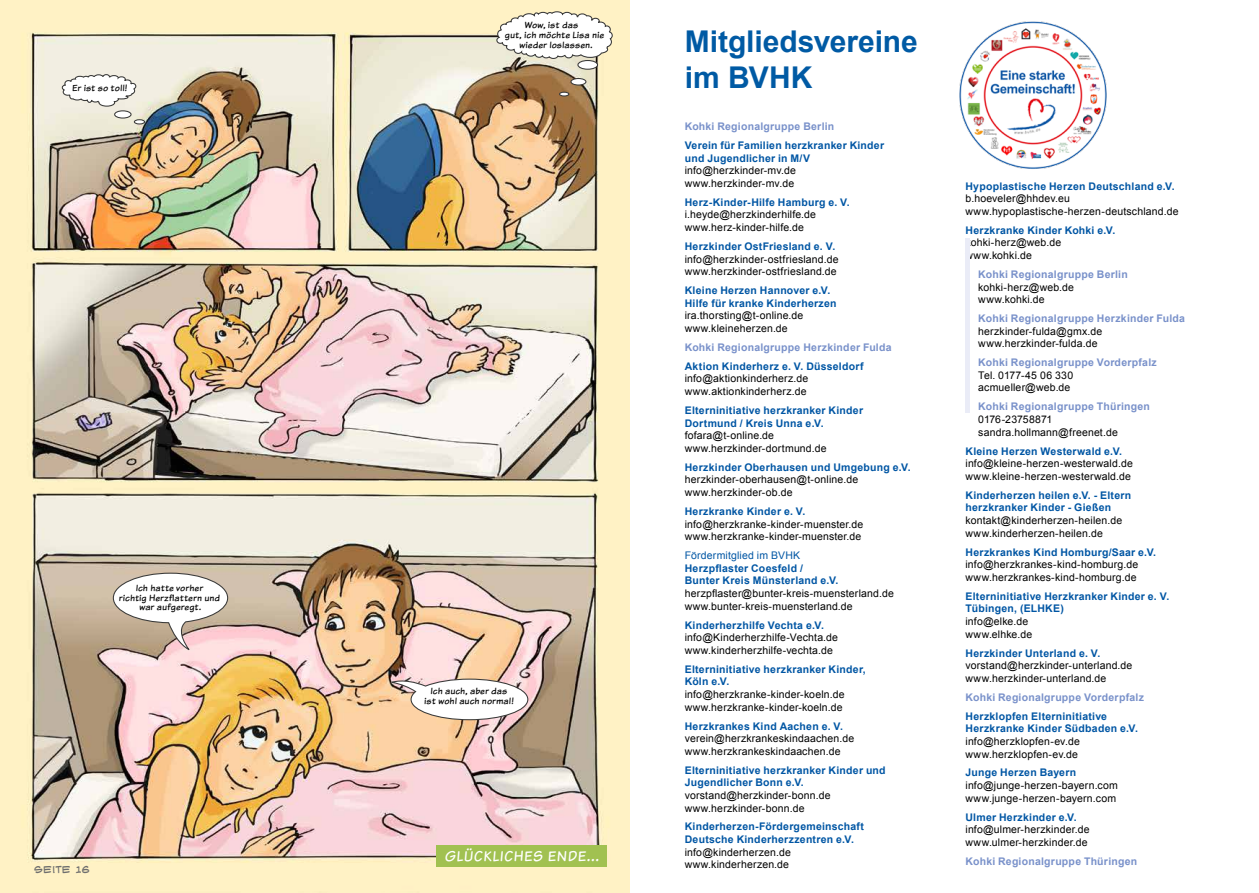
<style>
.page{position:relative;width:1259px;height:893px;background:#fff}
.page>*{position:absolute;margin:0;border:0;box-sizing:border-box;transform-origin:0 0}
.t1{font:700 30px/36px "Arial";color:#005aa4}
.t2{font:15px "Komika Text";letter-spacing:.06em;color:#fff}
.t3{font:10.5px/12.6px "Arial";letter-spacing:.015em;color:#000}
.t4{font:700 10.5px/12.6px "Arial";letter-spacing:.02em;color:#0056a4}
.t5{font:700 10.5px "Arial";letter-spacing:.02em;color:#7991ca}
.t6{font:10.5px "Arial";letter-spacing:.015em;color:#0056a4}
.t7{font:9.6px/9.6px "Komika Text";letter-spacing:.025em;color:#000;text-align:center}
.t8{font:9.6px "Web Letterer BB";letter-spacing:.03em;color:#6e6e6e}
</style>
<div class="page">
<img style="left:0;top:0;width:629px;height:893px">
<svg style="left:112px;top:572px;width:117px;height:81px"></svg>
<svg style="left:387px;top:678px;width:142px;height:43px"></svg>
<svg style="left:115px;top:111px;width:16px;height:7px"></svg>
<div style="left:114px;top:110px;width:18px;height:9px;border:1px solid #3a3a39;border-radius:50%"></div>
<hr style="left:134px;top:120px;width:11px;height:4px;background:#fff;border-radius:50%">
<div style="left:134px;top:119px;width:11px;height:5px;border:1px solid #3a3a39;border-radius:50%"></div>
<svg style="left:61px;top:74px;width:76px;height:33px"></svg>
<div style="left:578px;top:61px;width:19px;height:8px;background:#fff;border-radius:50%"></div>
<div style="left:577px;top:60px;width:21px;height:10px;border:1px solid #3a3a39;border-radius:50%"></div>
<div style="left:571px;top:79px;width:15px;height:6px;background:#fff;border-radius:50%"></div>
<div style="left:570px;top:78px;width:16px;height:8px;border:1px solid #3a3a39;border-radius:50%"></div>
<hr style="left:559px;top:92px;width:10px;height:4px;background:#fff;border-radius:50%">
<div style="left:559px;top:92px;width:10px;height:5px;border:1px solid #3a3a39;border-radius:50%"></div>
<svg style="left:496px;top:11px;width:117px;height:49px"></svg>
<div style="left:436px;top:846px;width:171px;height:21px;background:#a1c151"></div>
<img style="left:959px;top:21px;width:148px;height:148px">
<hr style="left:965px;top:238px;width:4px;height:174px;background:#eaecf7">
<p class="t7" style="left:72px;top:83px;width:56px">Er ist so toll!</p>
<p class="t7" style="left:119px;top:583px;width:102px">Ich hatte vorher<br>richtig Herzflattern und war aufgeregt.</p>
<p class="t8" style="left:34px;top:865px;width:57px">Seite 16</p>
<p class="t7" style="left:525px;top:20px;width:55px">Wow, ist das</p>
<p class="t7" style="left:505px;top:30px;width:101px">gut, ich möchte Lisa nie</p>
<p class="t7" style="left:519px;top:40px;width:74px">wieder loslassen.</p>
<p class="t7" style="left:424px;top:686px;width:91px">Ich auch, aber das ist wohl auch normal!</p>
<h2 class="t2" style="left:445px;top:847px;width:155px">GLÜCKLICHES ENDE...</h2>
<h1 class="t1" style="left:685px;top:24px;width:235px">Mitgliedsvereine im BVHK</h1>
<p class="t5" style="left:685px;top:119px;width:151px">Kohki Regionalgruppe Berlin</p>
<p class="t4" style="left:685px;top:139px;width:201px">Verein für Familien herzkranker Kinder und Jugendlicher in M/V</p>
<p class="t3" style="left:685px;top:164px;width:113px">info@herzkinder-mv.de www.herzkinder-mv.de</p>
<p class="t4" style="left:685px;top:196px;width:166px">Herz-Kinder-Hilfe Hamburg e. V.</p>
<p class="t3" style="left:685px;top:208px;width:133px">i.heyde@herzkinderhilfe.de www.herz-kinder-hilfe.de</p>
<p class="t4" style="left:685px;top:240px;width:152px">Herzkinder OstFriesland e. V.</p>
<p class="t3" style="left:685px;top:253px;width:155px">info@herzkinder-ostfriesland.de www.herzkinder-ostfriesland.de</p>
<p class="t4" style="left:685px;top:284px;width:153px">Kleine Herzen Hannover e.V.<br>Hilfe für kranke Kinderherzen</p>
<p class="t3" style="left:685px;top:309px;width:120px">ira.thorsting@t-online.de www.kleineherzen.de</p>
<p class="t5" style="left:685px;top:340px;width:208px">Kohki Regionalgruppe Herzkinder Fulda</p>
<p class="t4" style="left:685px;top:360px;width:180px">Aktion Kinderherz e. V. Düsseldorf</p>
<p class="t3" style="left:685px;top:373px;width:125px">info@aktionkinderherz.de www.aktionkinderherz.de</p>
<p class="t4" style="left:685px;top:404px;width:180px">Elterninitiative herzkranker Kinder<br>Dortmund / Kreis Unna e.V.</p>
<p class="t3" style="left:685px;top:429px;width:143px">fofara@t-online.de www.herzkinder-dortmund.de</p>
<p class="t4" style="left:685px;top:461px;width:227px">Herzkinder Oberhausen und Umgebung e.V.</p>
<p class="t3" style="left:685px;top:474px;width:175px">herzkinder-oberhausen@t-online.de www.herzkinder-ob.de</p>
<p class="t4" style="left:685px;top:505px;width:122px">Herzkranke Kinder e. V.</p>
<p class="t3" style="left:685px;top:518px;width:180px">info@herzkranke-kinder-muenster.de www.herzkranke-kinder-muenster.de</p>
<p class="t6" style="left:685px;top:549px;width:117px">Fördermitglied im BVHK</p>
<p class="t4" style="left:685px;top:562px;width:155px">Herzpflaster Coesfeld /<br>Bunter Kreis Münsterland e.V.</p>
<p class="t3" style="left:685px;top:587px;width:211px">herzpflaster@bunter-kreis-muensterland.de www.bunter-kreis-muensterland.de</p>
<p class="t4" style="left:685px;top:619px;width:141px">Kinderherzhilfe Vechta e.V.</p>
<p class="t3" style="left:685px;top:631px;width:155px">info@Kinderherzhilfe-Vechta.de www.kinderherzhilfe-vechta.de</p>
<p class="t4" style="left:685px;top:663px;width:182px">Elterninitiative herzkranker Kinder,<br>Köln e.V.</p>
<p class="t3" style="left:685px;top:688px;width:161px">info@herzkranke-kinder-koeln.de www.herzkranke-kinder-koeln.de</p>
<p class="t4" style="left:685px;top:720px;width:160px">Herzkrankes Kind Aachen e. V.</p>
<p class="t3" style="left:685px;top:732px;width:171px">verein@herzkrankeskindaachen.de www.herzkrankeskindaachen.de</p>
<p class="t4" style="left:685px;top:764px;width:202px">Elterninitiative herzkranker Kinder und<br>Jugendlicher Bonn e.V.</p>
<p class="t3" style="left:685px;top:789px;width:147px">vorstand@herzkinder-bonn.de www.herzkinder-bonn.de</p>
<p class="t4" style="left:685px;top:821px;width:181px">Kinderherzen-Fördergemeinschaft<br>Deutsche Kinderherzzentren e.V.</p>
<p class="t3" style="left:685px;top:846px;width:108px">info@kinderherzen.de www.kinderherzen.de</p>
<p class="t4" style="left:965px;top:180px;width:211px">Hypoplastische Herzen Deutschland e.V.</p>
<p class="t3" style="left:965px;top:192px;width:215px">b.hoeveler@hhdev.eu www.hypoplastische-herzen-deutschland.de</p>
<p class="t4" style="left:965px;top:224px;width:151px">Herzkranke Kinder Kohki e.V.</p>
<p class="t3" style="left:965px;top:236px;width:97px">kohki-herz@web.de www.kohki.de</p>
<p class="t5" style="left:978px;top:267px;width:151px">Kohki Regionalgruppe Berlin</p>
<p class="t3" style="left:978px;top:281px;width:97px">kohki-herz@web.de www.kohki.de</p>
<p class="t5" style="left:978px;top:311px;width:208px">Kohki Regionalgruppe Herzkinder Fulda</p>
<p class="t3" style="left:978px;top:325px;width:125px">herzkinder-fulda@gmx.de www.herzkinder-fulda.de</p>
<p class="t5" style="left:978px;top:356px;width:180px">Kohki Regionalgruppe Vorderpfalz</p>
<p class="t3" style="left:978px;top:369px;width:96px">Tel. 0177-45 06 330 acmueller@web.de</p>
<p class="t5" style="left:978px;top:400px;width:173px">Kohki Regionalgruppe Thüringen</p>
<p class="t3" style="left:978px;top:413px;width:141px">0176-23758871 sandra.hollmann@freenet.de</p>
<p class="t4" style="left:965px;top:445px;width:158px">Kleine Herzen Westerwald e.V.</p>
<p class="t3" style="left:965px;top:457px;width:169px">info@kleine-herzen-westerwald.de www.kleine-herzen-westerwald.de</p>
<p class="t4" style="left:965px;top:489px;width:167px">Kinderherzen heilen e.V. - Eltern herzkranker Kinder - Gießen</p>
<p class="t3" style="left:965px;top:514px;width:158px">kontakt@kinderherzen-heilen.de www.kinderherzen-heilen.de</p>
<p class="t4" style="left:965px;top:546px;width:192px">Herzkrankes Kind Homburg/Saar e.V.</p>
<p class="t3" style="left:965px;top:558px;width:174px">info@herzkrankes-kind-homburg.de www.herzkrankes-kind-homburg.de</p>
<p class="t4" style="left:965px;top:590px;width:205px">Elterninitiative Herzkranker Kinder e. V.<br>Tübingen, (ELHKE)</p>
<p class="t3" style="left:965px;top:615px;width:68px">info@elke.de www.elhke.de</p>
<p class="t4" style="left:965px;top:647px;width:136px">Herzkinder Unterland e. V.</p>
<p class="t3" style="left:965px;top:659px;width:168px">vorstand@herzkinder-unterland.de www.herzkinder-unterland.de</p>
<p class="t5" style="left:965px;top:690px;width:180px">Kohki Regionalgruppe Vorderpfalz</p>
<p class="t4" style="left:965px;top:710px;width:174px">Herzklopfen Elterninitiative<br>Herzkranke Kinder Südbaden e.V.</p>
<p class="t3" style="left:965px;top:735px;width:116px">info@herzklopfen-ev.de www.herzklopfen-ev.de</p>
<p class="t4" style="left:965px;top:767px;width:112px">Junge Herzen Bayern</p>
<p class="t3" style="left:965px;top:779px;width:154px">info@junge-herzen-bayern.com www.junge-herzen-bayern.com</p>
<p class="t4" style="left:965px;top:811px;width:113px">Ulmer Herzkinder e.V.</p>
<p class="t3" style="left:965px;top:823px;width:126px">info@ulmer-herzkinder.de www.ulmer-herzkinder.de</p>
<p class="t5" style="left:965px;top:854px;width:173px">Kohki Regionalgruppe Thüringen</p>
</div>
